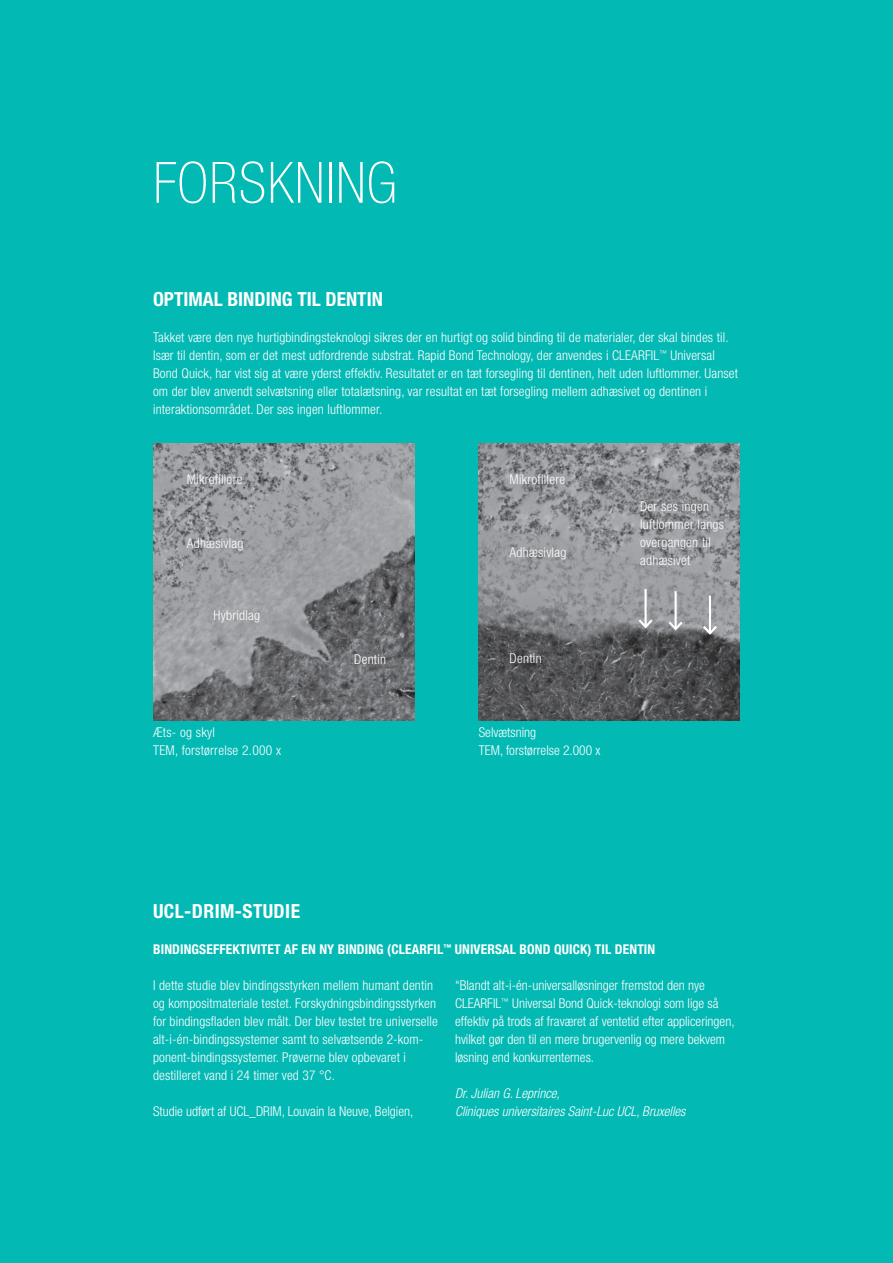
<style>
.page{position:relative;width:893px;height:1263px;background:#03b9b4}
.page>*{position:absolute;margin:0;border:0;box-sizing:border-box;transform-origin:0 0}
.t1{font:100 condensed 57px "Helvetica Neue LT Std";letter-spacing:.02em;color:#fff}
.t2{font:700 condensed 19.5px "Helvetica Neue LT Std";color:#fff}
.t3{font:700 condensed 19.5px "Helvetica Neue LT Std";letter-spacing:.02em;color:#fff}
.t4{font:300 condensed 13.5px/18px "Helvetica Neue LT Std";letter-spacing:.01em;color:#fff}
.t5{font:700 condensed 13.5px "Helvetica Neue LT Std";letter-spacing:.01em;color:#fff}
.t6{font:italic 300 condensed 13.5px/18px "Helvetica Neue LT Std";color:#fff}
</style>
<div class="page">
<img style="left:153px;top:444px;width:261px;height:276px">
<img style="left:479px;top:444px;width:261px;height:276px">
<hr style="left:644px;top:589px;width:3px;height:38px;background:#fff">
<svg style="left:636px;top:617px;width:19px;height:13px"></svg>
<hr style="left:675px;top:591px;width:2px;height:38px;background:#fff">
<svg style="left:666px;top:619px;width:19px;height:13px"></svg>
<hr style="left:709px;top:595px;width:2px;height:38px;background:#fff">
<svg style="left:701px;top:623px;width:18px;height:13px"></svg>
<h1 class="t1" style="left:153px;top:151px;width:245px">FORSKNING</h1>
<h2 class="t2" style="left:153px;top:287px;width:231px">OPTIMAL BINDING TIL DENTIN</h2>
<p class="t4" style="left:153px;top:328px;width:586px">Takket være den nye hurtigbindingsteknologi sikres der en hurtigt og solid binding til de materialer, der skal bindes til.<br>Især til dentin, som er det mest udfordrende substrat. Rapid Bond Technology, der anvendes i CLEARFIL<sup>™</sup> Universal Bond Quick, har vist sig at være yderst effektiv. Resultatet er en tæt forsegling til dentinen, helt uden luftlommer. Uanset om der blev anvendt selvætsning eller totalætsning, var resultat en tæt forsegling mellem adhæsivet og dentinen i interaktionsområdet. Der ses ingen luftlommer.</p>
<p class="t4" style="left:187px;top:470px;width:57px">Mikrofillere</p>
<p class="t4" style="left:187px;top:534px;width:58px">Adhæsivlag</p>
<p class="t4" style="left:214px;top:606px;width:48px">Hybridlag</p>
<p class="t4" style="left:354px;top:650px;width:34px">Dentin</p>
<p class="t4" style="left:509px;top:470px;width:57px">Mikrofillere</p>
<p class="t4" style="left:509px;top:543px;width:58px">Adhæsivlag</p>
<p class="t4" style="left:510px;top:650px;width:34px">Dentin</p>
<p class="t4" style="left:153px;top:723px;width:130px">Æts- og skyl<br>TEM, forstørrelse 2.000 x</p>
<p class="t4" style="left:479px;top:723px;width:123px">Selvætsning<br>TEM, forstørrelse 2.000 x</p>
<p class="t4" style="left:640px;top:497px;width:86px">Der ses ingen luftlommer langs overgangen til adhæsivet</p>
<h2 class="t3" style="left:153px;top:899px;width:148px">UCL-DRIM-STUDIE</h2>
<p class="t5" style="left:153px;top:941px;width:504px">BINDINGSEFFEKTIVITET AF EN NY BINDING (CLEARFIL<sup>™</sup> UNIVERSAL BOND QUICK) TIL DENTIN</p>
<p class="t4" style="left:153px;top:976px;width:286px">I dette studie blev bindingsstyrken mellem humant dentin og kompositmateriale testet. Forskydningsbindingsstyrken for bindingsfladen blev målt. Der blev testet tre universelle alt-i-én-bindingssystemer samt to selvætsende 2-kom&shy;ponent-bindingssystemer. Prøverne blev opbevaret i destilleret vand i 24 timer ved 37 °C.</p>
<p class="t4" style="left:153px;top:1102px;width:262px">Studie udført af UCL_DRIM, Louvain la Neuve, Belgien,</p>
<p class="t4" style="left:455px;top:976px;width:281px">“Blandt alt-i-én-universalløsninger fremstod den nye CLEARFIL<sup>™</sup> Universal Bond Quick-teknologi som lige så effektiv på trods af fraværet af ventetid efter appliceringen, hvilket gør den til en mere brugervenlig og mere bekvem løsning end konkurrenternes.</p>
<p class="t6" style="left:455px;top:1085px;width:232px">Dr. Julian G. Leprince,<br>Cliniques universitaires Saint-Luc UCL, Bruxelles</p>
</div>
